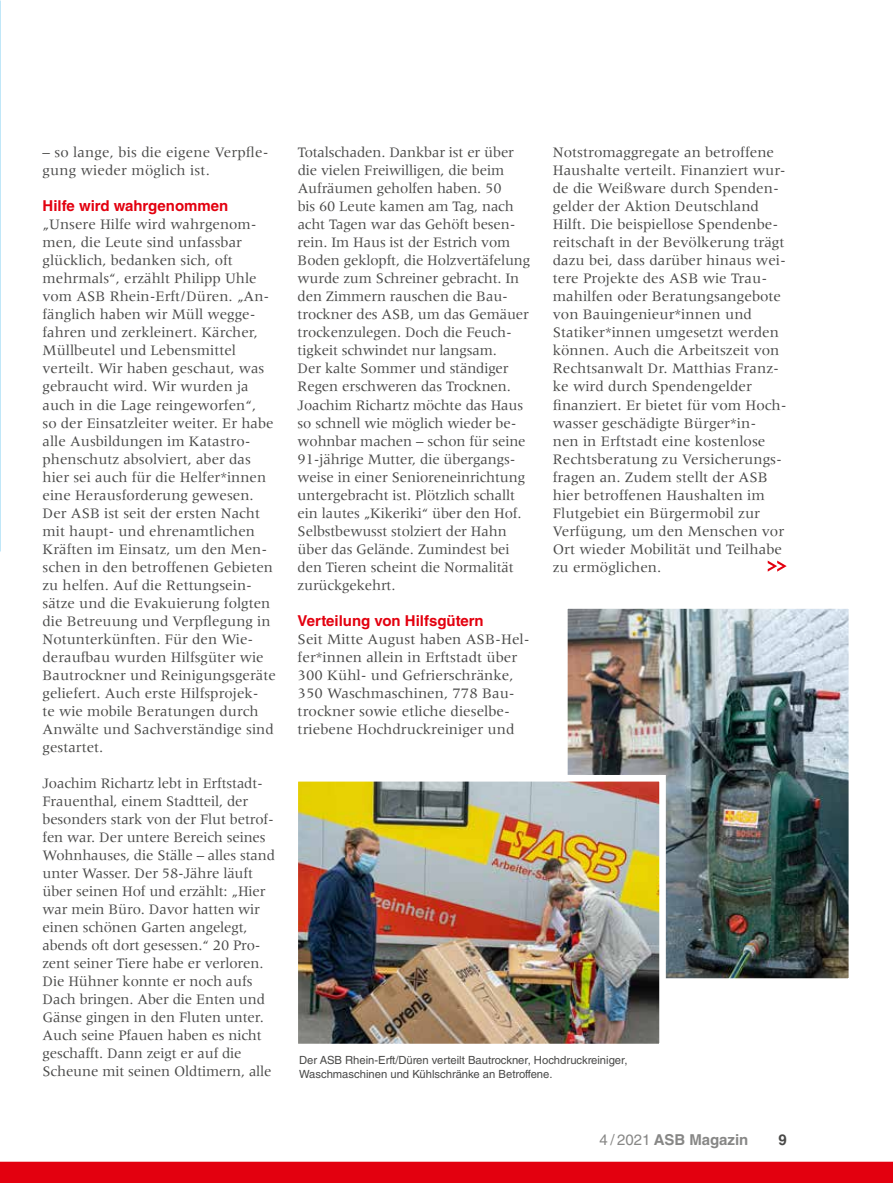
<style>
.page{position:relative;width:893px;height:1183px;background:#fff}
.page>*{position:absolute;margin:0;border:0;box-sizing:border-box;transform-origin:0 0}
.t1{font:15px/18px "Meridien LT Std";color:#494948}
.t2{font:700 15px "Helvetica LT Std";color:#e3000f}
.t3{font:700 15px "Helvetica LT Std";color:#878786}
.t4{font:700 15px "Helvetica LT Std";color:#494948}
.t5{font:11.25px/13.5px "Helvetica LT Std";color:#494948}
.s1{font-weight:400}
</style>
<div class="page">
<svg style="left:768px;top:560px;width:19px;height:11px"></svg>
<img style="left:569px;top:610px;width:278px;height:366px">
<div style="left:561px;top:602px;width:294px;height:382px;border:7px solid #fff"></div>
<img style="left:299px;top:782px;width:359px;height:259px">
<div style="left:291px;top:774px;width:375px;height:275px;border:7px solid #fff"></div>
<div style="left:0;top:1161px;width:893px;height:21px;background:#e3000f"></div>
<p class="t1" style="left:43px;top:143px;width:228px">– so lange, bis die eigene Verpfle&shy;gung wieder möglich ist.</p>
<p class="t2" style="left:43px;top:197px;width:187px">Hilfe wird wahrgenommen</p>
<p class="t1" style="left:43px;top:215px;width:235px">„Unsere Hilfe wird wahrgenom&shy;men, die Leute sind unfassbar glücklich, bedanken sich, oft mehrmals“, erzählt Philipp Uhle vom ASB Rhein-Erft/Düren. „An&shy;fänglich haben wir Müll wegge&shy;fahren und zerkleinert. Kärcher,<br>Müllbeutel und Lebensmittel verteilt. Wir haben geschaut, was gebraucht wird. Wir wurden ja auch in die Lage reingeworfen“,<br>so der Einsatzleiter weiter. Er habe alle Ausbildungen im Katastro&shy;phenschutz absolviert, aber das hier sei auch für die Helfer*innen eine Herausforderung gewesen.<br>Der ASB ist seit der ersten Nacht mit haupt- und ehrenamtlichen<br>Kräften im Einsatz, um den Men&shy;schen in den betroffenen Gebieten zu helfen. Auf die Rettungsein&shy;sätze und die Evakuierung folgten die Betreuung und Verpflegung in<br>Notunterkünften. Für den Wie&shy;deraufbau wurden Hilfsgüter wie<br>Bautrockner und Reinigungsgeräte geliefert. Auch erste Hilfsprojek-<br>te wie mobile Beratungen durch<br>Anwälte und Sachverständige sind gestartet.</p>
<p class="t1" style="left:43px;top:773px;width:234px">Joachim Richartz lebt in Erftstadt-Frauenthal, einem Stadtteil, der besonders stark von der Flut betrof&shy;fen war. Der untere Bereich seines Wohnhauses, die Ställe – alles stand unter Wasser. Der 58-Jähre läuft über seinen Hof und erzählt: „Hier war mein Büro. Davor hatten wir einen schönen Garten angelegt, abends oft dort gesessen.“ 20 Pro&shy;zent seiner Tiere habe er verloren.<br>Die Hühner konnte er noch aufs Dach bringen. Aber die Enten und Gänse gingen in den Fluten unter.<br>Auch seine Pfauen haben es nicht geschafft. Dann zeigt er auf die Scheune mit seinen Oldtimern, alle</p>
<p class="t1" style="left:298px;top:143px;width:234px">Totalschaden. Dankbar ist er über die vielen Freiwilligen, die beim<br>Aufräumen geholfen haben. 50<br>bis 60 Leute kamen am Tag, nach acht Tagen war das Gehöft besen&shy;rein. Im Haus ist der Estrich vom<br>Boden geklopft, die Holzvertäfelung wurde zum Schreiner gebracht. In den Zimmern rauschen die Bau&shy;trockner des ASB, um das Gemäuer trockenzulegen. Doch die Feuch&shy;tigkeit schwindet nur langsam.<br>Der kalte Sommer und ständiger<br>Regen erschweren das Trocknen.<br>Joachim Richartz möchte das Haus so schnell wie möglich wieder be&shy;wohnbar machen – schon für seine<br>91-jährige Mutter, die übergangs&shy;weise in einer Senioreneinrichtung untergebracht ist. Plötzlich schallt ein lautes „Kikeriki“ über den Hof.<br>Selbstbewusst stolziert der Hahn über das Gelände. Zumindest bei den Tieren scheint die Normalität zurückgekehrt.</p>
<p class="t2" style="left:298px;top:611px;width:187px">Verteilung von Hilfsgütern</p>
<p class="t1" style="left:298px;top:629px;width:234px">Seit Mitte August haben ASB-Hel&shy;fer*innen allein in Erftstadt über<br>300 Kühl- und Gefrierschränke,<br>350 Waschmaschinen, 778 Bau&shy;trockner sowie etliche dieselbe&shy;triebene Hochdruckreiniger und</p>
<p class="t1" style="left:553px;top:143px;width:235px">Notstromaggregate an betroffene<br>Haushalte verteilt. Finanziert wur&shy;de die Weißware durch Spenden&shy;gelder der Aktion Deutschland<br>Hilft. Die beispiellose Spendenbe&shy;reitschaft in der Bevölkerung trägt dazu bei, dass darüber hinaus wei&shy;tere Projekte des ASB wie Trau&shy;mahilfen oder Beratungsangebote von Bauingenieur*innen und<br>Statiker*innen umgesetzt werden können. Auch die Arbeitszeit von<br>Rechtsanwalt Dr. Matthias Franz&shy;ke wird durch Spendengelder finanziert. Er bietet für vom Hoch&shy;wasser geschädigte Bürger*in-<br>nen in Erftstadt eine kostenlose<br>Rechtsberatung zu Versicherungs&shy;fragen an. Zudem stellt der ASB hier betroffenen Haushalten im<br>Flutgebiet ein Bürgermobil zur<br>Verfügung, um den Menschen vor<br>Ort wieder Mobilität und Teilhabe zu ermöglichen.</p>
<p class="t5" style="left:299px;top:1053px;width:330px">Der ASB Rhein-Erft/Düren verteilt Bautrockner, Hochdruckreiniger,<br>Waschmaschinen und Kühlschränke an Betroffene.</p>
<p class="t3" style="left:600px;top:1130px;width:150px"><span class="s1">4 / 2021</span> ASB Magazin</p>
<p class="t4" style="left:778px;top:1130px;width:10px">9</p>
</div>
